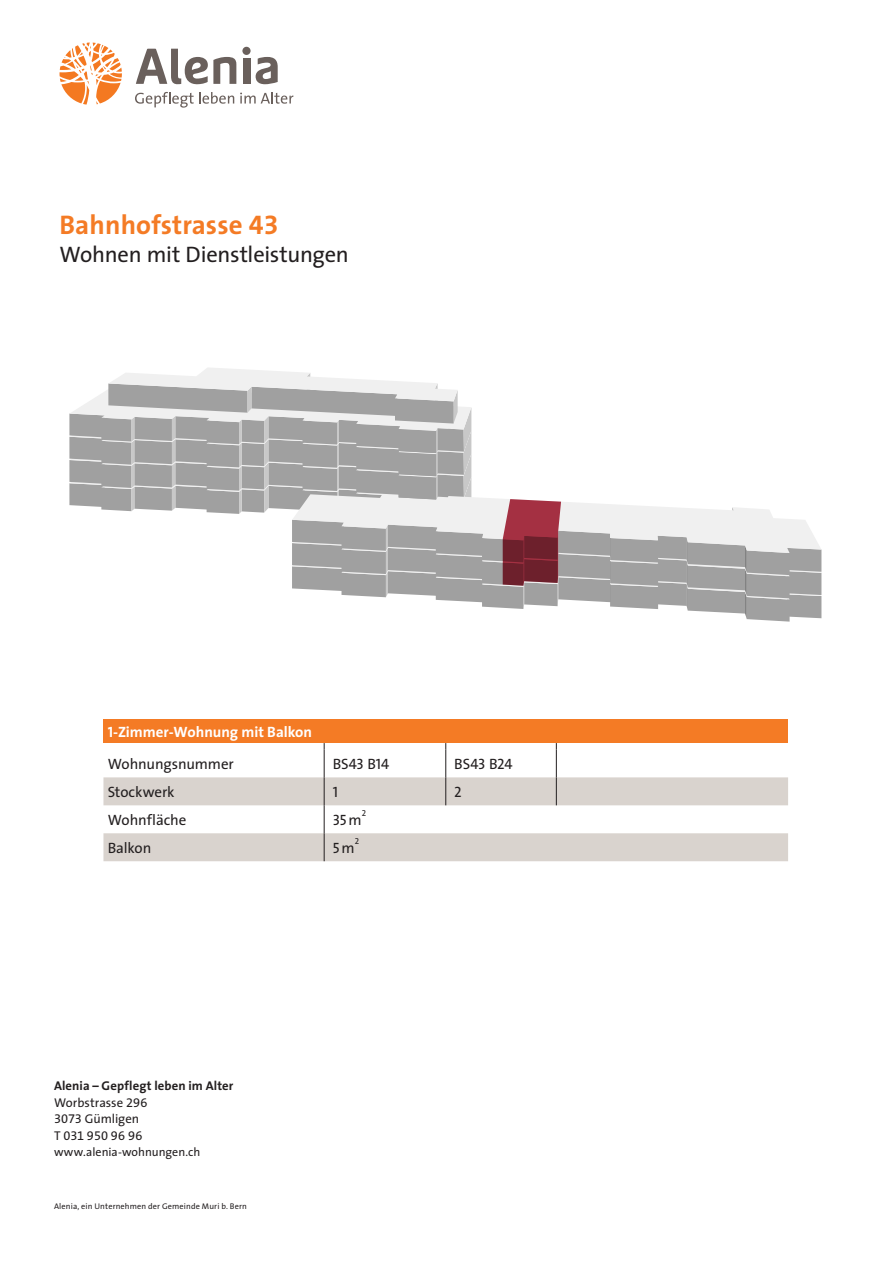
<style>
.page{position:relative;width:893px;height:1263px;background:#fff}
.page>*{position:absolute;margin:0;border:0;box-sizing:border-box;transform-origin:0 0}
.t1{font:700 27px "The Sans";letter-spacing:.005em;color:#f47b25}
.t2{font:22.5px "The Sans";letter-spacing:-.01em;color:#231f20}
.t3{font:700 15px/32.2px "The Sans";letter-spacing:-.005em;color:#fff}
.t4{font:15px "The Sans";letter-spacing:-.005em;color:#231f20}
.t5{font:15px "The Sans Caps";letter-spacing:-.01em;color:#231f20}
.t6{font:700 12.75px/16.5px "The Sans";letter-spacing:.01em;color:#231f20}
.t7{font:12.75px "The Sans Expert";letter-spacing:.01em;color:#231f20}
.t8{font:12px "The Sans";color:#231f20}
.t9{font:8.7px "The Sans Caps";color:#231f20}
.t10{font:8.25px "The Sans";letter-spacing:.015em;color:#231f20}
.s1{font-family:"The Sans Bold Expert";font-weight:400}
.s2{font-family:"The Sans Bold Caps";font-weight:400}
.s3{font-weight:400;color:#231f20}
.s4{font-family:"The Sans"}
.s5{font-weight:400}
.s6{font-family:"The Sans Expert";font-weight:400}
</style>
<div class="page">
<svg style="left:135px;top:92px;width:99px;height:16px"></svg>
<svg style="left:240px;top:92px;width:53px;height:12px"></svg>
<div style="left:243px;top:58px;width:7px;height:26px;background:#6a605c"></div>
<div style="left:242px;top:47px;width:9px;height:8px;background:#6a605c;border-radius:50%"></div>
<svg style="left:136px;top:49px;width:100px;height:36px"></svg>
<svg style="left:60px;top:43px;width:62px;height:62px"></svg>
<svg style="left:256px;top:57px;width:22px;height:27px"></svg>
<svg style="left:69px;top:368px;width:752px;height:254px"></svg>
<div style="left:103px;top:719px;width:685px;height:24px;background:#f47b25"></div>
<svg style="left:103px;top:777px;width:685px;height:84px;fill:#d9d3ce"></svg>
<svg style="left:324px;top:743px;width:1px;height:118px"></svg>
<svg style="left:445px;top:743px;width:1px;height:62px"></svg>
<svg style="left:556px;top:743px;width:1px;height:62px"></svg>
<h1 class="t1" style="left:60px;top:202px;width:221px">Bahnhofstrasse <span class="s1">43</span></h1>
<h2 class="t2" style="left:60px;top:236px;width:291px">Wohnen mit Dienstleistungen</h2>
<p class="t3" style="left:108px;top:715px;width:206px"><span class="s2">1</span>-Zimmer-Wohnung mit Balkon<br><span class="s3">Wohnungsnummer</span></p>
<p class="t5" style="left:333px;top:751px;width:58px">BS43 B14</p>
<p class="t5" style="left:454px;top:751px;width:60px">BS43 B24</p>
<p class="t4" style="left:108px;top:779px;width:68px">Stockwerk</p>
<p class="t5" style="left:333px;top:779px;width:7px">1</p>
<p class="t5" style="left:454px;top:779px;width:9px">2</p>
<p class="t4" style="left:108px;top:807px;width:80px">Wohnfläche</p>
<p class="t5" style="left:333px;top:807px;width:31px">35<span class="s4">m</span></p>
<p class="t9" style="left:362px;top:806px;width:6px">2</p>
<p class="t9" style="left:355px;top:834px;width:6px">2</p>
<p class="t4" style="left:108px;top:835px;width:45px">Balkon</p>
<p class="t5" style="left:333px;top:835px;width:23px">5<span class="s4">m</span></p>
<p class="t6" style="left:54px;top:1077px;width:181px">Alenia – Gepflegt leben im Alter<br><span class="s5">Worbstrasse</span> <span class="s6">296<br>3073</span> <span class="s5">Gümligen</span></p>
<p class="t7" style="left:54px;top:1125px;width:90px"><span class="s4">T</span> 031 950 96 96</p>
<p class="t8" style="left:54px;top:1142px;width:148px">www.alenia-wohnungen.ch</p>
<p class="t10" style="left:54px;top:1199px;width:194px">Alenia, ein Unternehmen der Gemeinde Muri b. Bern</p>
</div>
